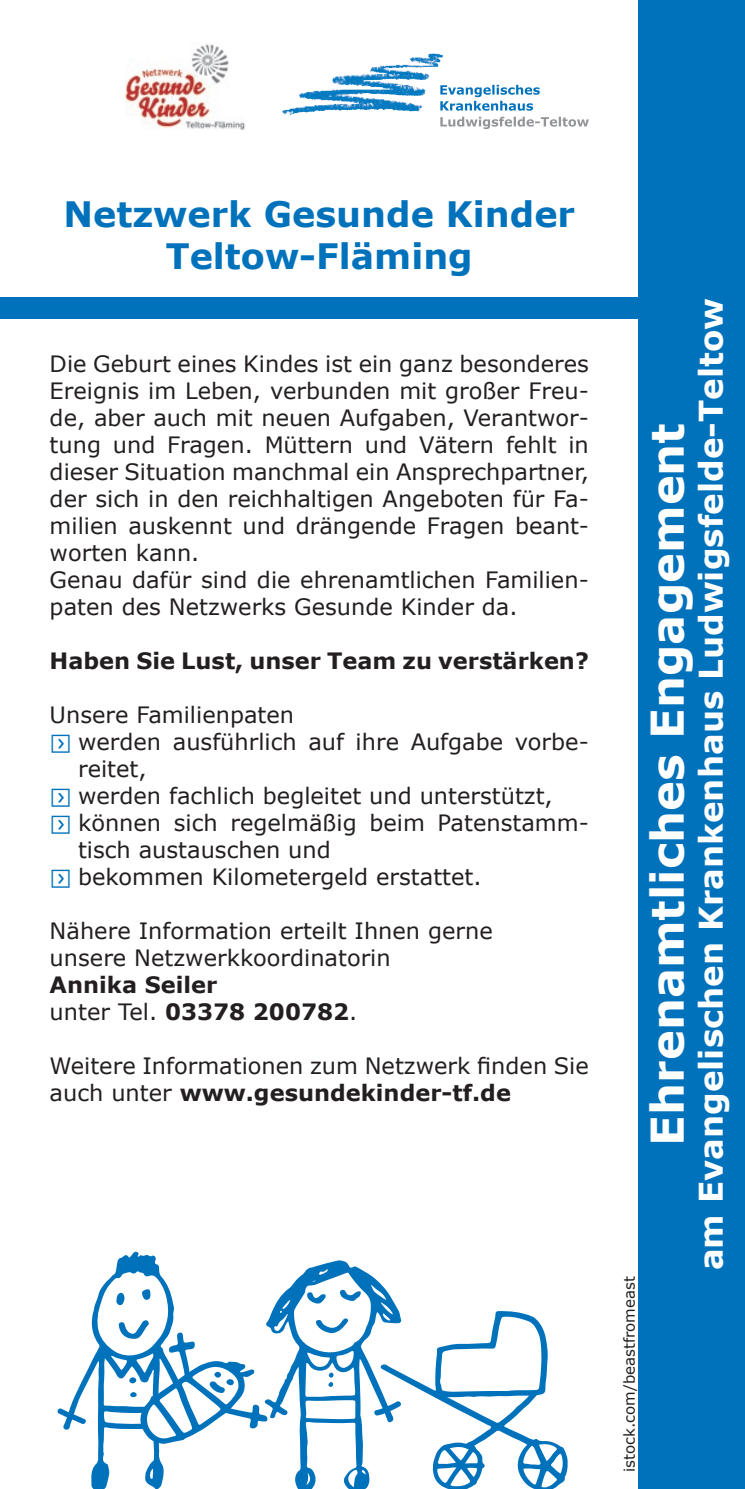
<style>
.page{position:relative;width:745px;height:1489px;background:#fff}
.page>*{position:absolute;margin:0;border:0;box-sizing:border-box;transform-origin:0 0}
.t1{font:700 45px "Verdana";color:#fff}
.t2{font:700 35px/42px "Verdana";color:#0072bc;text-align:center}
.t3{font:700 32.5px "Verdana";color:#fff}
.t4{font:22.5px/27px "Verdana";color:#231f20}
.t5{font:700 22.5px/27px "Verdana";color:#231f20}
.t6{font:15px "Verdana";color:#231f20}
.s1{font-family:"Button Bonus Square Positive";color:#0072bc}
.s2{font-weight:400}
.s3{font-weight:700}
</style>
<div class="page">
<img style="left:125px;top:44px;width:120px;height:85px">
<svg style="left:440px;top:117px;width:148px;height:12px"></svg>
<svg style="left:440px;top:85px;width:99px;height:26px"></svg>
<img style="left:409px;top:53px;width:24px;height:7px">
<div style="left:0;top:298px;width:744px;height:21px;background:#0072bc"></div>
<div style="left:638px;top:0;width:106px;height:1488px;background:#0072bc"></div>
<svg style="left:57px;top:1251px;width:510px;height:237px"></svg>
<h2 class="t2" style="left:63px;top:192px;width:512px">Netzwerk Gesunde Kinder<br>Teltow-Fläming</h2>
<p class="t4" style="left:50px;top:350px;width:540px">Die Geburt eines Kindes ist ein ganz besonderes Ereignis im Leben, verbunden mit großer Freu&shy;de, aber auch mit neuen Aufgaben, Verantwor&shy;tung und Fragen. Müttern und Vätern fehlt in dieser Situation manchmal ein Ansprechpartner, der sich in den reichhaltigen Angeboten für Fa&shy;milien auskennt und drängende Fragen beant&shy;worten kann.<br>Genau dafür sind die ehrenamtlichen Familien&shy;paten des Netzwerks Gesunde Kinder da.</p>
<p class="t5" style="left:50px;top:646px;width:540px">Haben Sie Lust, unser Team zu verstärken?</p>
<p class="t4" style="left:50px;top:701px;width:246px">Unsere Familienpaten</p>
<p class="t4" style="left:50px;top:728px;width:540px"><span class="s1">f</span> werden ausführlich auf ihre Aufgabe vorbe-</p>
<p class="t4" style="left:78px;top:755px;width:70px">reitet,</p>
<p class="t4" style="left:50px;top:782px;width:504px"><span class="s1">f</span> werden fachlich begleitet und unterstützt,</p>
<p class="t4" style="left:50px;top:809px;width:540px"><span class="s1">f</span> können sich regelmäßig beim Patenstamm-</p>
<p class="t4" style="left:78px;top:836px;width:254px">tisch austauschen und</p>
<p class="t4" style="left:50px;top:863px;width:433px"><span class="s1">f</span> bekommen Kilometergeld erstattet.</p>
<p class="t4" style="left:50px;top:917px;width:444px">Nähere Information erteilt Ihnen gerne unsere Netzwerkkoordinatorin</p>
<p class="t5" style="left:50px;top:970px;width:309px">Annika Seiler<br><span class="s2">unter Tel.</span> 03378 200782<span class="s2">.</span></p>
<p class="t4" style="left:50px;top:1052px;width:540px">Weitere Informationen zum Netzwerk finden Sie auch unter <span class="s3">www.gesundekinder-tf.de</span></p>
<p class="t6" style="left:618px;top:1471px;width:197px;rotate:-90deg">istock.com/beastfromeast</p>
<h3 class="t3" style="left:687px;top:1270px;width:973px;rotate:-90deg">am Evangelischen Krankenhaus Ludwigsfelde-Teltow</h3>
<h1 class="t1" style="left:635px;top:1145px;width:724px;rotate:-90deg">Ehrenamtliches Engagement</h1>
</div>
